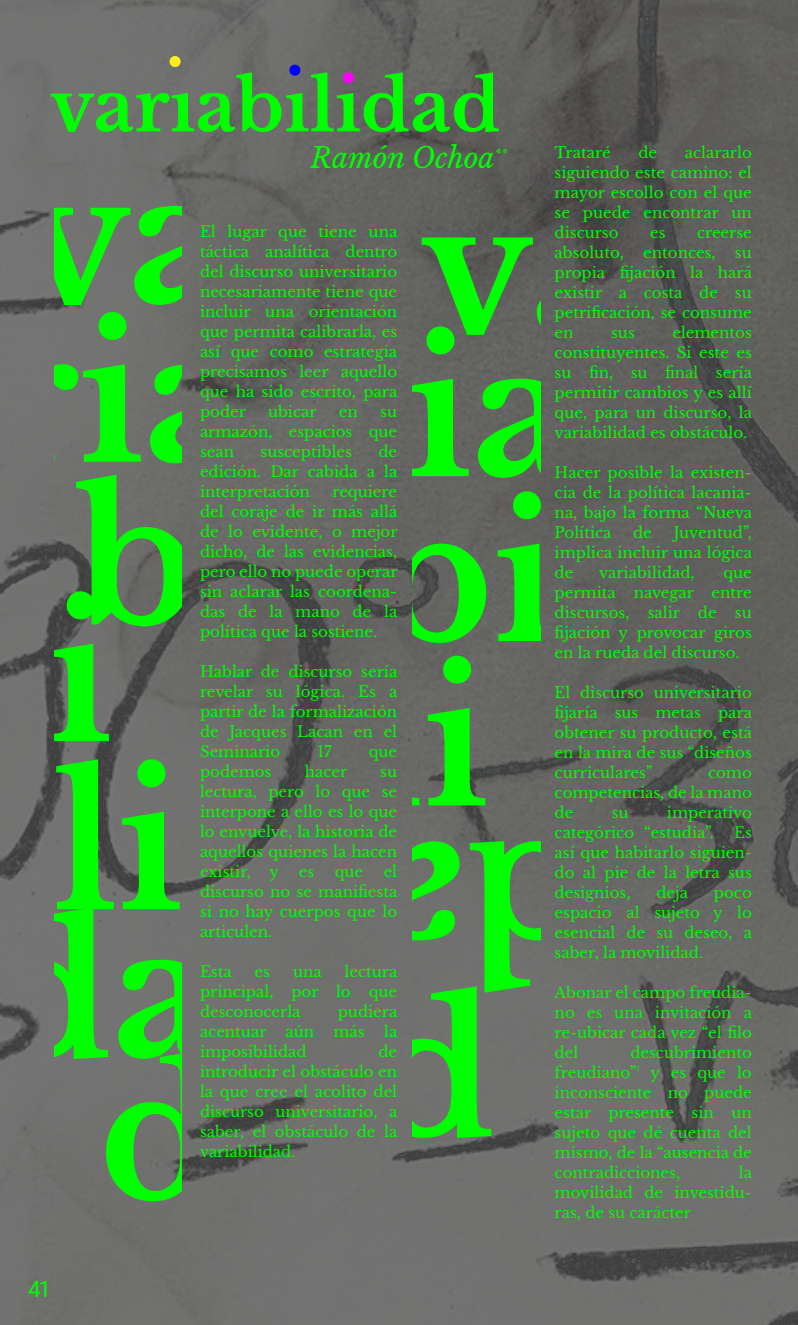
<style>
.page{position:relative;width:798px;height:1325px;background:#fff}
.page>*{position:absolute;margin:0;border:0;box-sizing:border-box;transform-origin:0 0}
.t1{font:700 180.5px/160.5px "Libre Baskerville";color:#0f0;text-align:center}
.t2{font:italic 28.25px "Libre Baskerville";color:#0f0}
.t3{font:22.5px "Roboto";color:#0f0}
.t4{font:15px/20px "Libre Baskerville";color:#0f0;text-align:justify}
.t5{font:italic 12px "Libre Baskerville";color:#0f0}
</style>
<div class="page">
<img style="left:0;top:0;width:798px;height:1325px">
<svg style="left:50px;top:56px;width:449px;height:76px;background:#4f904e"></svg>
<h2 class="t2" style="left:310px;top:141px;width:186px">Ramón Ochoa</h2>
<p class="t5" style="left:494px;top:146px;width:14px">**</p>
<p class="t4" style="left:554px;top:142px;width:57px">Trataré</p>
<p class="t4" style="left:638px;top:142px;width:20px">de</p>
<p class="t4" style="left:554px;top:142px;width:199px;text-indent:130px">aclararlo siguiendo este camino: el mayor escollo con el que se puede encontrar un discurso</p>
<h1 class="t1" style="left:-11px;top:159px;width:260px">va ria b</h1>
<p class="t4" style="left:200px;top:222px;width:199px">El lugar que tiene una táctica analítica dentro del discurso universitario necesariamente tiene que incluir una orientación que permita calibrarla, es así que como estrategia precisamos leer aquello que ha sido escrito, para poder</p>
<p class="t4" style="left:650px;top:222px;width:17px">es</p>
<p class="t4" style="left:697px;top:222px;width:56px">creerse</p>
<h1 class="t1" style="left:371px;top:115px;width:264px;line-height:308px;text-align:left">va bi</h1>
<h1 class="t1" style="left:359px;top:661px;width:131px">li</h1>
<h1 class="t1" style="left:591px;top:987px;width:230px;rotate:-180deg">da</h1>
<p class="t4" style="left:554px;top:242px;width:71px">absoluto,</p>
<p class="t4" style="left:643px;top:242px;width:74px">entonces,</p>
<p class="t4" style="left:554px;top:242px;width:199px;text-indent:180px">su propia fijación la hará existir a costa de su petrificación, se consume en</p>
<p class="t4" style="left:554px;top:322px;width:199px;text-indent:118px">elementos constituyentes. Si este es su fin, su final sería permitir cambios y es allí que, para un discurso, la variabilidad es obstáculo.</p>
<p class="t4" style="left:554px;top:462px;width:199px">Hacer posible la existen&shy;cia de la política lacania&shy;na, bajo la forma “Nueva Política</p>
<h1 class="t1" style="left:317px;top:332px;width:260px">ria</h1>
<p class="t4" style="left:611px;top:322px;width:25px">sus</p>
<p class="t4" style="left:268px;top:402px;width:50px">ubicar</p>
<p class="t4" style="left:339px;top:402px;width:20px">en</p>
<p class="t4" style="left:200px;top:402px;width:199px;text-indent:180px">su armazón, espacios que sean</p>
<p class="t4" style="left:200px;top:442px;width:199px;text-indent:178px">de edición. Dar cabida a la interpretación</p>
<p class="t4" style="left:260px;top:442px;width:93px">susceptibles</p>
<p class="t4" style="left:200px;top:482px;width:199px;text-indent:132px">requiere del coraje de ir más allá de lo evidente, o mejor dicho, de las evidencias, pero ello no puede operar sin aclarar las coordena&shy;das de la mano de la política que la sostiene.</p>
<p class="t4" style="left:200px;top:662px;width:199px">Hablar de discurso sería revelar su lógica. Es a partir de la formalización de Jacques Lacan en el Seminario</p>
<p class="t4" style="left:554px;top:522px;width:199px;text-indent:119px">Juventud”, implica incluir una lógica de</p>
<p class="t4" style="left:633px;top:522px;width:20px">de</p>
<p class="t4" style="left:599px;top:562px;width:97px">variabilidad,</p>
<p class="t4" style="left:554px;top:562px;width:199px;text-indent:169px">que permita navegar entre discursos, salir de su fijación y provocar giros en la rueda del discurso.</p>
<p class="t4" style="left:554px;top:682px;width:199px">El discurso universitario fijaría sus metas para obtener su producto, está en la mira de sus “diseños curriculares”</p>
<h1 class="t1" style="left:47px;top:597px;width:67px">i</h1>
<p class="t4" style="left:317px;top:742px;width:16px">17</p>
<p class="t4" style="left:368px;top:742px;width:30px">que</p>
<h1 class="t1" style="left:-13px;top:772px;width:239px;line-height:145.2px;text-align:right">li da d</h1>
<p class="t4" style="left:200px;top:762px;width:73px">podemos</p>
<p class="t4" style="left:305px;top:762px;width:44px">hacer</p>
<p class="t4" style="left:200px;top:762px;width:199px;text-indent:180px">su lectura, pero lo que se interpone a ello es lo que lo envuelve, la historia de aquellos quienes la hacen existir, y</p>
<p class="t4" style="left:554px;top:762px;width:199px;text-indent:153px">como competencias, de la mano de</p>
<p class="t4" style="left:554px;top:802px;width:199px;text-indent:112px">imperativo categórico “estudia”.</p>
<p class="t4" style="left:611px;top:802px;width:18px">su</p>
<p class="t4" style="left:554px;top:822px;width:199px;text-indent:179px">Es así que habitarlo siguien&shy;do al pie de la letra sus designios,</p>
<p class="t4" style="left:200px;top:862px;width:199px;text-indent:184px">el discurso no se manifiesta si no hay cuerpos que lo articulen.</p>
<p class="t4" style="left:200px;top:962px;width:33px">Esta</p>
<p class="t4" style="left:254px;top:962px;width:17px">es</p>
<p class="t4" style="left:293px;top:962px;width:30px">una</p>
<p class="t4" style="left:299px;top:862px;width:17px">es</p>
<p class="t4" style="left:335px;top:862px;width:30px">que</p>
<p class="t4" style="left:656px;top:882px;width:33px">deja</p>
<p class="t4" style="left:554px;top:882px;width:199px;text-indent:159px">poco espacio al sujeto y lo esencial de su deseo, a saber, la movilidad.</p>
<p class="t4" style="left:554px;top:982px;width:199px">Abonar el campo freudia&shy;no es una invitación a re-ubicar cada vez “el filo del</p>
<p class="t4" style="left:200px;top:962px;width:199px;text-indent:145px">lectura principal, por lo que desconocerla</p>
<h1 class="t1" style="left:370px;top:992px;width:127px">d</h1>
<p class="t4" style="left:338px;top:1002px;width:61px">pudiera</p>
<p class="t4" style="left:200px;top:1022px;width:68px">acentuar</p>
<p class="t4" style="left:285px;top:1022px;width:30px">aún</p>
<p class="t4" style="left:333px;top:1022px;width:33px">más</p>
<p class="t4" style="left:384px;top:1022px;width:15px">la</p>
<p class="t4" style="left:200px;top:1042px;width:108px">imposibilidad</p>
<p class="t4" style="left:200px;top:1042px;width:199px;text-indent:178px">de introducir el obstáculo en la que cree el acolito del discurso universitario, a saber, el obstáculo de la variabilidad.</p>
<p class="t4" style="left:554px;top:1042px;width:199px;text-indent:76px">descubrimiento freudiano”¹ y es que lo inconsciente no puede estar presente sin un sujeto que dé cuenta del mismo, de la “ausencia de contradicciones,</p>
<p class="t4" style="left:554px;top:1162px;width:199px;text-indent:184px">la movilidad de investidu&shy;ras, de su carácter</p>
<h3 class="t3" style="left:28px;top:1273px;width:25px">41</h3>
</div>
